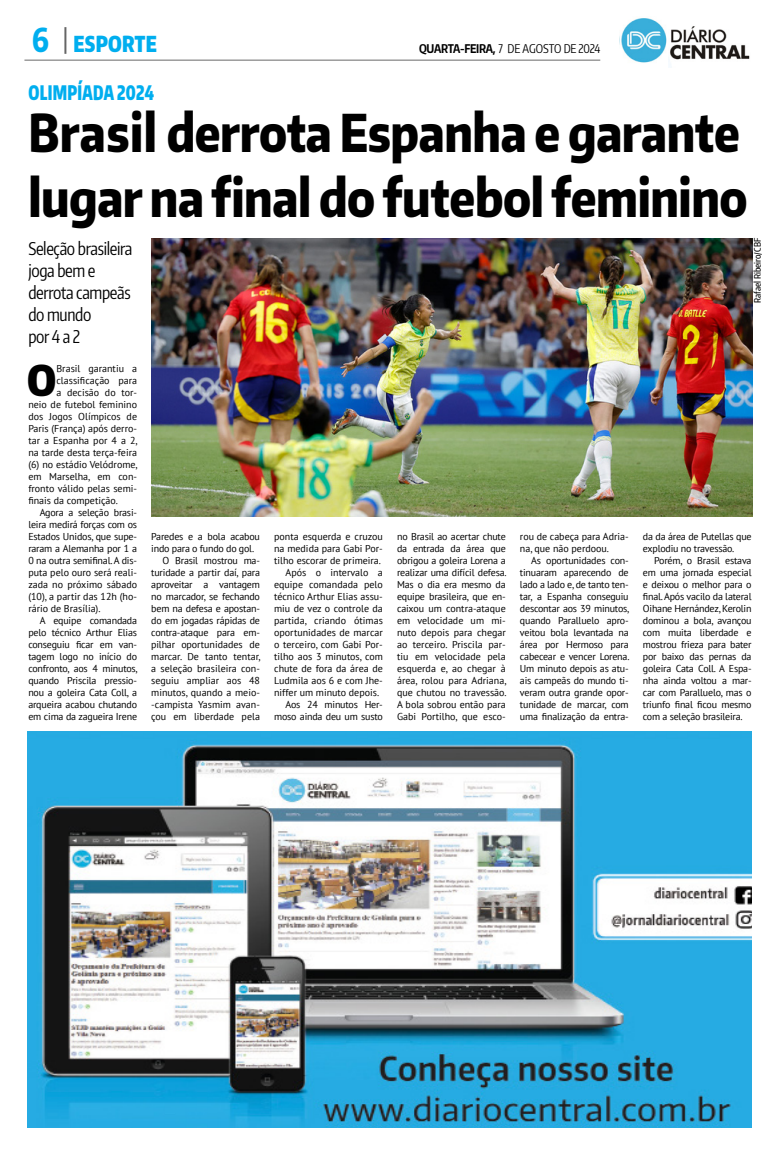
<style>
.page{position:relative;width:780px;height:1163px;background:#fff}
.page>*{position:absolute;margin:0;border:0;box-sizing:border-box;transform-origin:0 0}
.t1{font:800 52px/65px "Encode Sans Narrow";letter-spacing:-.01em;color:#000;scale:.87 1}
.t2{font:900 42.4px "Encode Sans Compressed";color:#000}
.t3{font:900 22px "Encode Sans Compressed";letter-spacing:.01em;color:#00aeef;scale:.91 1}
.t4{font:900 20px "Encode Sans Compressed";letter-spacing:.02em;color:#00aeef;scale:.8 1}
.t5{font:17.5px/22px "Encode Sans Compressed";letter-spacing:-.02em;color:#000}
.t6{font:12px "Encode Sans Compressed";letter-spacing:-.01em;color:#000}
.t7{font:10px/12px "PT Sans";letter-spacing:-.02em;color:#000;text-align:justify}
.t8{font:10px "PT Sans";color:#000}
.t9{font:500 9px "Encode Sans Compressed";color:#000}
.s1{font-weight:800;font-size:33px}
.s2{font-weight:700}
</style>
<div class="page">
<img style="left:670px;top:26px;width:80px;height:34px">
<img style="left:619px;top:18px;width:48px;height:45px">
<hr style="left:24px;top:60px;width:576px;height:1px;background:#000">
<hr style="left:64px;top:27px;width:2px;height:27px;background:#000">
<img style="left:28px;top:731px;width:723px;height:396px">
<img style="left:151px;top:238px;width:601px;height:278px">
<p class="t3" style="left:32px;top:30px;width:139px"><span class="s1">6</span> ESPORTE</p>
<p class="t6" style="left:419px;top:41px;width:183px"><span class="s2">QUARTA-FEIRA,</span> 7 de agosto DE 2024</p>
<p class="t4" style="left:28px;top:79px;width:159px">OLIMPÍADA 2024</p>
<p class="t1" style="left:28px;top:98px;width:828px">Brasil derrota Espanha e garante lugar na final do futebol feminino</p>
<p class="t5" style="left:28px;top:237px;width:106px">Seleção brasileira joga bem e derrota campeãs do mundo<br>por 4 a 2</p>
<p class="t9" style="left:751px;top:303px;width:66px;rotate:-90deg">Rafael Ribeiro/CBF</p>
<p class="t2" style="left:27px;top:352px;width:28px">O</p>
<p class="t8" style="left:56px;top:362px;width:82px">Brasil garantiu a</p>
<p class="t8" style="left:56px;top:374px;width:82px">classificação para</p>
<p class="t8" style="left:56px;top:386px;width:82px">a decisão do tor-</p>
<p class="t8" style="left:28px;top:398px;width:110px">neio de futebol feminino</p>
<p class="t8" style="left:28px;top:410px;width:110px">dos Jogos Olímpicos de</p>
<p class="t8" style="left:28px;top:422px;width:110px">Paris (França) após derro-</p>
<p class="t8" style="left:28px;top:434px;width:111px">tar a Espanha por 4 a 2,</p>
<p class="t8" style="left:28px;top:446px;width:110px">na tarde desta terça-feira</p>
<p class="t8" style="left:28px;top:458px;width:111px">(6) no estádio Velódrome,</p>
<p class="t8" style="left:28px;top:470px;width:110px">em Marselha, em con-</p>
<p class="t8" style="left:28px;top:482px;width:110px">fronto válido pelas semi-</p>
<p class="t8" style="left:28px;top:494px;width:91px">finais da competição.</p>
<p class="t7" style="left:40px;top:506px;width:99px">Agora a seleção brasi-</p>
<p class="t7" style="left:28px;top:518px;width:110px">leira medirá forças com os</p>
<p class="t7" style="left:28px;top:530px;width:110px">Estados Unidos, que supe-</p>
<p class="t7" style="left:28px;top:542px;width:110px">raram a Alemanha por 1 a</p>
<p class="t7" style="left:28px;top:554px;width:110px">0 na outra semifinal. A dis-</p>
<p class="t8" style="left:28px;top:566px;width:110px">puta pelo ouro será reali-</p>
<p class="t8" style="left:28px;top:578px;width:110px">zada no próximo sábado</p>
<p class="t8" style="left:28px;top:590px;width:110px">(10), a partir das 12h (ho-</p>
<p class="t8" style="left:28px;top:602px;width:74px">rário de Brasília).</p>
<p class="t7" style="left:40px;top:614px;width:99px">A equipe comandada</p>
<p class="t7" style="left:28px;top:626px;width:110px">pelo técnico Arthur Elias</p>
<p class="t7" style="left:28px;top:638px;width:110px">conseguiu ficar em van-</p>
<p class="t7" style="left:28px;top:650px;width:110px">tagem logo no início do</p>
<p class="t7" style="left:28px;top:662px;width:111px">confronto, aos 4 minutos,</p>
<p class="t7" style="left:28px;top:674px;width:110px">quando Priscila pressio-</p>
<p class="t7" style="left:28px;top:686px;width:110px">nou a goleira Cata Coll, a</p>
<p class="t7" style="left:28px;top:698px;width:110px">arqueira acabou chutando</p>
<p class="t7" style="left:28px;top:710px;width:110px">em cima da zagueira Irene</p>
<p class="t7" style="left:151px;top:530px;width:110px">Paredes e a bola acabou</p>
<p class="t7" style="left:151px;top:542px;width:104px">indo para o fundo do gol.</p>
<p class="t7" style="left:163px;top:554px;width:99px">O Brasil mostrou ma-</p>
<p class="t7" style="left:151px;top:566px;width:110px">turidade a partir daí, para</p>
<p class="t7" style="left:151px;top:578px;width:110px">aproveitar a vantagem</p>
<p class="t7" style="left:151px;top:590px;width:110px">no marcador, se fechando</p>
<p class="t7" style="left:151px;top:602px;width:110px">bem na defesa e apostan-</p>
<p class="t7" style="left:151px;top:614px;width:110px">do em jogadas rápidas de</p>
<p class="t7" style="left:151px;top:626px;width:110px">contra-ataque para em-</p>
<p class="t8" style="left:151px;top:638px;width:110px">pilhar oportunidades de</p>
<p class="t8" style="left:151px;top:650px;width:111px">marcar. De tanto tentar,</p>
<p class="t8" style="left:151px;top:662px;width:110px">a seleção brasileira con-</p>
<p class="t8" style="left:151px;top:674px;width:110px">seguiu ampliar aos 48</p>
<p class="t8" style="left:151px;top:686px;width:110px">minutos, quando a meio-</p>
<p class="t8" style="left:151px;top:698px;width:110px">-campista Yasmim avan-</p>
<p class="t8" style="left:151px;top:710px;width:110px">çou em liberdade pela</p>
<p class="t8" style="left:274px;top:530px;width:110px">ponta esquerda e cruzou</p>
<p class="t8" style="left:274px;top:542px;width:110px">na medida para Gabi Por-</p>
<p class="t8" style="left:274px;top:554px;width:108px">tilho escorar de primeira.</p>
<p class="t8" style="left:285px;top:566px;width:99px">Após o intervalo a</p>
<p class="t8" style="left:274px;top:578px;width:110px">equipe comandada pelo</p>
<p class="t8" style="left:274px;top:590px;width:110px">técnico Arthur Elias assu-</p>
<p class="t8" style="left:274px;top:602px;width:110px">miu de vez o controle da</p>
<p class="t8" style="left:274px;top:614px;width:110px">partida, criando ótimas</p>
<p class="t8" style="left:274px;top:626px;width:110px">oportunidades de marcar</p>
<p class="t8" style="left:274px;top:638px;width:110px">o terceiro, com Gabi Por-</p>
<p class="t8" style="left:274px;top:650px;width:110px">tilho aos 3 minutos, com</p>
<p class="t8" style="left:274px;top:662px;width:110px">chute de fora da área de</p>
<p class="t8" style="left:274px;top:674px;width:110px">Ludmila aos 6 e com Jhe-</p>
<p class="t8" style="left:274px;top:686px;width:106px">niffer um minuto depois.</p>
<p class="t7" style="left:285px;top:698px;width:99px">Aos 24 minutos Her-</p>
<p class="t7" style="left:274px;top:710px;width:110px">moso ainda deu um susto</p>
<p class="t7" style="left:397px;top:530px;width:111px">no Brasil ao acertar chute da entrada da área que obrigou a goleira Lorena a realizar uma difícil defesa.<br>Mas o dia era mesmo da equipe brasileira, que en&shy;caixou um contra-ataque em velocidade um mi&shy;nuto depois para chegar ao terceiro. Priscila par&shy;tiu em velocidade pela esquerda e, ao chegar à área, rolou para Adriana, que chutou no travessão.<br>A bola sobrou então para Gabi Portilho, que esco-</p>
<p class="t8" style="left:520px;top:530px;width:110px">rou de cabeça para Adria-</p>
<p class="t8" style="left:520px;top:542px;width:91px">na, que não perdoou.</p>
<p class="t7" style="left:531px;top:554px;width:99px">As oportunidades con-</p>
<p class="t7" style="left:520px;top:566px;width:110px">tinuaram aparecendo de</p>
<p class="t7" style="left:520px;top:578px;width:110px">lado a lado e, de tanto ten-</p>
<p class="t7" style="left:520px;top:590px;width:110px">tar, a Espanha conseguiu</p>
<p class="t7" style="left:520px;top:602px;width:111px">descontar aos 39 minutos,</p>
<p class="t7" style="left:520px;top:614px;width:110px">quando Paralluelo apro-</p>
<p class="t7" style="left:520px;top:626px;width:110px">veitou bola levantada na</p>
<p class="t7" style="left:520px;top:638px;width:110px">área por Hermoso para</p>
<p class="t7" style="left:520px;top:650px;width:111px">cabecear e vencer Lorena.</p>
<p class="t7" style="left:520px;top:662px;width:110px">Um minuto depois as atu-</p>
<p class="t7" style="left:520px;top:674px;width:110px">ais campeãs do mundo ti-</p>
<p class="t7" style="left:520px;top:686px;width:110px">veram outra grande opor-</p>
<p class="t7" style="left:520px;top:698px;width:110px">tunidade de marcar, com</p>
<p class="t7" style="left:520px;top:710px;width:110px">uma finalização da entra-</p>
<p class="t7" style="left:642px;top:530px;width:110px">da da área de Putellas que</p>
<p class="t7" style="left:642px;top:542px;width:93px">explodiu no travessão.</p>
<p class="t7" style="left:654px;top:554px;width:99px">Porém, o Brasil estava</p>
<p class="t7" style="left:642px;top:566px;width:110px">em uma jornada especial</p>
<p class="t7" style="left:642px;top:578px;width:110px">e deixou o melhor para o</p>
<p class="t7" style="left:642px;top:590px;width:110px">final. Após vacilo da lateral</p>
<p class="t7" style="left:642px;top:602px;width:110px">Oihane Hernández, Kerolin</p>
<p class="t7" style="left:642px;top:614px;width:110px">dominou a bola, avançou</p>
<p class="t7" style="left:642px;top:626px;width:110px">com muita liberdade e</p>
<p class="t7" style="left:642px;top:638px;width:110px">mostrou frieza para bater</p>
<p class="t7" style="left:642px;top:650px;width:110px">por baixo das pernas da</p>
<p class="t7" style="left:642px;top:662px;width:110px">goleira Cata Coll. A Espa-</p>
<p class="t7" style="left:642px;top:674px;width:110px">nha ainda voltou a mar-</p>
<p class="t7" style="left:642px;top:686px;width:110px">car com Paralluelo, mas o</p>
<p class="t7" style="left:642px;top:698px;width:110px">triunfo final ficou mesmo</p>
<p class="t7" style="left:642px;top:710px;width:101px">com a seleção brasileira.</p>
</div>
